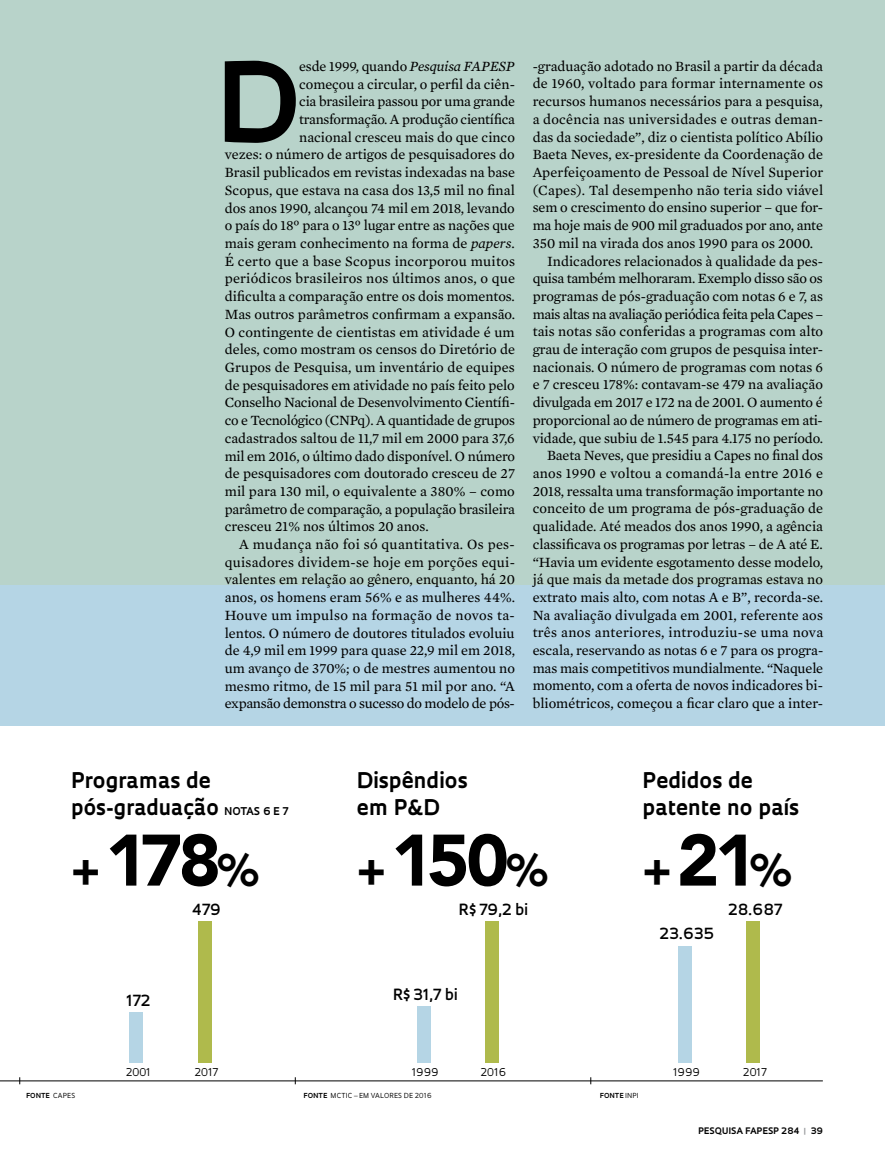
<style>
.page{position:relative;width:885px;height:1169px;background:#fff}
.page>*{position:absolute;margin:0;border:0;box-sizing:border-box;transform-origin:0 0}
.t1{font:700 106.65px "Oculum";color:#000}
.t2{font:900 72px "Avenir";letter-spacing:-.075em;color:#000}
.t3{font:900 45px "Avenir";color:#000}
.t4{font:700 21px/27px "Oculum";color:#000}
.t5{font:600 15px "Oculum";color:#000}
.t6{font:14.4px "Mercury Text G2";color:#000}
.t7{font:14.4px "Mercury Text G2";letter-spacing:-.02em;color:#000}
.t8{font:14.4px "Mercury Text G2";letter-spacing:.02em;color:#000}
.t9{font:14.4px "Mercury Text G2";letter-spacing:.025em;color:#000}
.t10{font:14.4px "Mercury Text G2";letter-spacing:-.025em;color:#000}
.t11{font:10.5px "Oculum";color:#000}
.t12{font:700 10.5px "Oculum";color:#000}
.t13{font:700 8.7px "Oculum";letter-spacing:.01em;color:#000}
.t14{font:6.75px "Oculum";letter-spacing:.02em;color:#000}
.t15{font:700 6.75px "Oculum";letter-spacing:.02em;color:#000}
.s1{font-style:italic}
.s2{font-size:10.5px}
.s3{font-size:45px}
.s4{font-size:72px}
.s5{font-weight:400}
.s6{font-weight:700}
.s7{color:#939598}
</style>
<div class="page">
<div style="left:0;top:584px;width:885px;height:142px;background:#b5d5e5"></div>
<div style="left:0;top:0;width:885px;height:584px;background:#b8d3ca"></div>
<div style="left:198px;top:921px;width:13px;height:141px;background:#afba4c"></div>
<div style="left:130px;top:1012px;width:13px;height:50px;background:#b5d5e5"></div>
<div style="left:746px;top:921px;width:14px;height:141px;background:#afba4c"></div>
<div style="left:678px;top:945px;width:14px;height:117px;background:#b5d5e5"></div>
<div style="left:485px;top:921px;width:14px;height:141px;background:#afba4c"></div>
<div style="left:417px;top:1006px;width:13px;height:56px;background:#b5d5e5"></div>
<hr style="left:0;top:1080px;width:823px;height:1px;background:#000">
<h1 class="t1" style="left:214px;top:29px;width:84px">D</h1>
<p class="t6" style="left:299px;top:56px;width:217px">esde 1999, quando <span class="s1">Pesquisa FAPESP</span></p>
<p class="t6" style="left:299px;top:73px;width:217px">começou a circular, o perfil da ciên-</p>
<p class="t6" style="left:299px;top:91px;width:217px">cia brasileira passou por uma grande</p>
<p class="t7" style="left:299px;top:109px;width:217px">transformação. A produção científica</p>
<p class="t6" style="left:299px;top:126px;width:217px">nacional cresceu mais do que cinco</p>
<p class="t6" style="left:225px;top:144px;width:291px">vezes: o número de artigos de pesquisadores do</p>
<p class="t6" style="left:225px;top:162px;width:292px">Brasil publicados em revistas indexadas na base</p>
<p class="t6" style="left:225px;top:180px;width:292px">Scopus, que estava na casa dos 13,5 mil no final</p>
<p class="t6" style="left:225px;top:197px;width:292px">dos anos 1990, alcançou 74 mil em 2018, levando</p>
<p class="t6" style="left:225px;top:215px;width:292px">o país do 18º para o 13º lugar entre as nações que</p>
<p class="t6" style="left:225px;top:233px;width:292px">mais geram conhecimento na forma de <span class="s1">papers</span>.</p>
<p class="t6" style="left:225px;top:250px;width:292px">É certo que a base Scopus incorporou muitos</p>
<p class="t6" style="left:225px;top:268px;width:292px">periódicos brasileiros nos últimos anos, o que</p>
<p class="t6" style="left:225px;top:286px;width:292px">dificulta a comparação entre os dois momentos.</p>
<p class="t6" style="left:225px;top:303px;width:292px">Mas outros parâmetros confirmam a expansão.</p>
<p class="t6" style="left:225px;top:321px;width:291px">O contingente de cientistas em atividade é um</p>
<p class="t6" style="left:225px;top:339px;width:292px">deles, como mostram os censos do Diretório de</p>
<p class="t6" style="left:225px;top:357px;width:292px">Grupos de Pesquisa, um inventário de equipes</p>
<p class="t6" style="left:225px;top:374px;width:292px">de pesquisadores em atividade no país feito pelo</p>
<p class="t6" style="left:225px;top:392px;width:292px">Conselho Nacional de Desenvolvimento Científi-</p>
<p class="t7" style="left:225px;top:410px;width:292px">co e Tecnológico (CNPq). A quantidade de grupos</p>
<p class="t6" style="left:225px;top:427px;width:291px">cadastrados saltou de 11,7 mil em 2000 para 37,6</p>
<p class="t6" style="left:225px;top:445px;width:292px">mil em 2016, o último dado disponível. O número</p>
<p class="t6" style="left:225px;top:463px;width:292px">de pesquisadores com doutorado cresceu de 27</p>
<p class="t6" style="left:225px;top:481px;width:292px">mil para 130 mil, o equivalente a 380% – como</p>
<p class="t6" style="left:225px;top:498px;width:292px">parâmetro de comparação, a população brasileira</p>
<p class="t6" style="left:225px;top:516px;width:205px">cresceu 21% nos últimos 20 anos.</p>
<p class="t8" style="left:239px;top:534px;width:277px">A mudança não foi só quantitativa. Os pes-</p>
<p class="t8" style="left:225px;top:551px;width:292px">quisadores dividem-se hoje em porções equi-</p>
<p class="t6" style="left:225px;top:569px;width:292px">valentes em relação ao gênero, enquanto, há 20</p>
<p class="t6" style="left:225px;top:587px;width:292px">anos, os homens eram 56% e as mulheres 44%.</p>
<p class="t9" style="left:225px;top:604px;width:292px">Houve um impulso na formação de novos ta-</p>
<p class="t6" style="left:225px;top:622px;width:291px">lentos. O número de doutores titulados evoluiu</p>
<p class="t6" style="left:225px;top:640px;width:292px">de 4,9 mil em 1999 para quase 22,9 mil em 2018,</p>
<p class="t6" style="left:225px;top:658px;width:292px">um avanço de 370%; o de mestres aumentou no</p>
<p class="t6" style="left:225px;top:675px;width:291px">mesmo ritmo, de 15 mil para 51 mil por ano. “A</p>
<p class="t7" style="left:225px;top:693px;width:292px">expansão demonstra o sucesso do modelo de pós-</p>
<p class="t6" style="left:533px;top:56px;width:292px">-graduação adotado no Brasil a partir da década</p>
<p class="t6" style="left:533px;top:73px;width:292px">de 1960, voltado para formar internamente os</p>
<p class="t6" style="left:533px;top:91px;width:292px">recursos humanos necessários para a pesquisa,</p>
<p class="t6" style="left:533px;top:109px;width:292px">a docência nas universidades e outras deman-</p>
<p class="t6" style="left:533px;top:126px;width:292px">das da sociedade”, diz o cientista político Abílio</p>
<p class="t6" style="left:533px;top:144px;width:292px">Baeta Neves, ex-presidente da Coordenação de</p>
<p class="t6" style="left:533px;top:162px;width:292px">Aperfeiçoamento de Pessoal de Nível Superior</p>
<p class="t6" style="left:533px;top:179px;width:292px">(Capes). Tal desempenho não teria sido viável</p>
<p class="t6" style="left:533px;top:197px;width:292px">sem o crescimento do ensino superior – que for-</p>
<p class="t6" style="left:533px;top:215px;width:292px">ma hoje mais de 900 mil graduados por ano, ante</p>
<p class="t6" style="left:533px;top:233px;width:282px">350 mil na virada dos anos 1990 para os 2000.</p>
<p class="t6" style="left:547px;top:250px;width:277px">Indicadores relacionados à qualidade da pes-</p>
<p class="t7" style="left:533px;top:268px;width:292px">quisa também melhoraram. Exemplo disso são os</p>
<p class="t6" style="left:533px;top:286px;width:292px">programas de pós-graduação com notas 6 e 7, as</p>
<p class="t10" style="left:533px;top:303px;width:292px">mais altas na avaliação periódica feita pela Capes –</p>
<p class="t6" style="left:533px;top:321px;width:292px">tais notas são conferidas a programas com alto</p>
<p class="t6" style="left:533px;top:339px;width:292px">grau de interação com grupos de pesquisa inter-</p>
<p class="t6" style="left:533px;top:356px;width:292px">nacionais. O número de programas com notas 6</p>
<p class="t6" style="left:533px;top:374px;width:292px">e 7 cresceu 178%: contavam-se 479 na avaliação</p>
<p class="t6" style="left:533px;top:392px;width:292px">divulgada em 2017 e 172 na de 2001. O aumento é</p>
<p class="t6" style="left:533px;top:410px;width:292px">proporcional ao de número de programas em ati-</p>
<p class="t6" style="left:533px;top:427px;width:292px">vidade, que subiu de 1.545 para 4.175 no período.</p>
<p class="t6" style="left:547px;top:445px;width:278px">Baeta Neves, que presidiu a Capes no final dos</p>
<p class="t8" style="left:533px;top:463px;width:292px">anos 1990 e voltou a comandá-la entre 2016 e</p>
<p class="t6" style="left:533px;top:480px;width:292px">2018, ressalta uma transformação importante no</p>
<p class="t6" style="left:533px;top:498px;width:292px">conceito de um programa de pós-graduação de</p>
<p class="t6" style="left:533px;top:516px;width:292px">qualidade. Até meados dos anos 1990, a agência</p>
<p class="t6" style="left:533px;top:533px;width:292px">classificava os programas por letras – de A até E.</p>
<p class="t6" style="left:533px;top:551px;width:292px">“Havia um evidente esgotamento desse modelo,</p>
<p class="t6" style="left:533px;top:569px;width:292px">já que mais da metade dos programas estava no</p>
<p class="t6" style="left:533px;top:586px;width:292px">extrato mais alto, com notas A e B”, recorda-se.</p>
<p class="t6" style="left:533px;top:604px;width:292px">Na avaliação divulgada em 2001, referente aos</p>
<p class="t9" style="left:533px;top:622px;width:292px">três anos anteriores, introduziu-se uma nova</p>
<p class="t6" style="left:533px;top:640px;width:292px">escala, reservando as notas 6 e 7 para os progra-</p>
<p class="t6" style="left:533px;top:657px;width:292px">mas mais competitivos mundialmente. “Naquele</p>
<p class="t6" style="left:533px;top:675px;width:292px">momento, com a oferta de novos indicadores bi-</p>
<p class="t6" style="left:533px;top:693px;width:292px">bliométricos, começou a ficar claro que a inter-</p>
<h3 class="t4" style="left:71px;top:765px;width:177px">Programas de pós-graduação <span class="s2">notas</span></h3>
<p class="t12" style="left:263px;top:803px;width:27px">6 e 7</p>
<h3 class="t4" style="left:357px;top:765px;width:112px">Dispêndios em P&amp;D</h3>
<h3 class="t4" style="left:642px;top:765px;width:158px">Pedidos de patente no país</h3>
<h2 class="t2" style="left:71px;top:817px;width:189px"><span class="s3">+</span> 178<span class="s3">%</span></h2>
<h2 class="t2" style="left:357px;top:817px;width:193px"><span class="s3">+</span>150<span class="s3">%</span></h2>
<h3 class="t3" style="left:642px;top:842px;width:150px">+ <span class="s4">21</span>%</h3>
<p class="t5" style="left:192px;top:899px;width:31px">479</p>
<p class="t5" style="left:459px;top:899px;width:71px">R$79,2 bi</p>
<p class="t5" style="left:728px;top:899px;width:56px">28.687</p>
<p class="t5" style="left:659px;top:923px;width:56px">23.635</p>
<p class="t5" style="left:126px;top:990px;width:26px">172</p>
<p class="t5" style="left:393px;top:984px;width:67px">R$31,7 bi</p>
<p class="t11" style="left:126px;top:1064px;width:26px">2001</p>
<p class="t11" style="left:194px;top:1064px;width:25px">2017</p>
<p class="t11" style="left:412px;top:1064px;width:28px">1999</p>
<p class="t11" style="left:481px;top:1064px;width:27px">2016</p>
<p class="t11" style="left:673px;top:1064px;width:28px">1999</p>
<p class="t11" style="left:743px;top:1064px;width:25px">2017</p>
<p class="t15" style="left:26px;top:1091px;width:46px">Fonte <span class="s5">CAPES</span></p>
<p class="t14" style="left:304px;top:1091px;width:130px"><span class="s6">Fonte</span> MCTIC – EM VALORES DE 2016</p>
<p class="t15" style="left:600px;top:1091px;width:39px">Fonte <span class="s5">IN PI</span></p>
<p class="t13" style="left:698px;top:1124px;width:126px">PESQUISA FAPESP 284 <span class="s7">|</span> 39</p>
</div>
